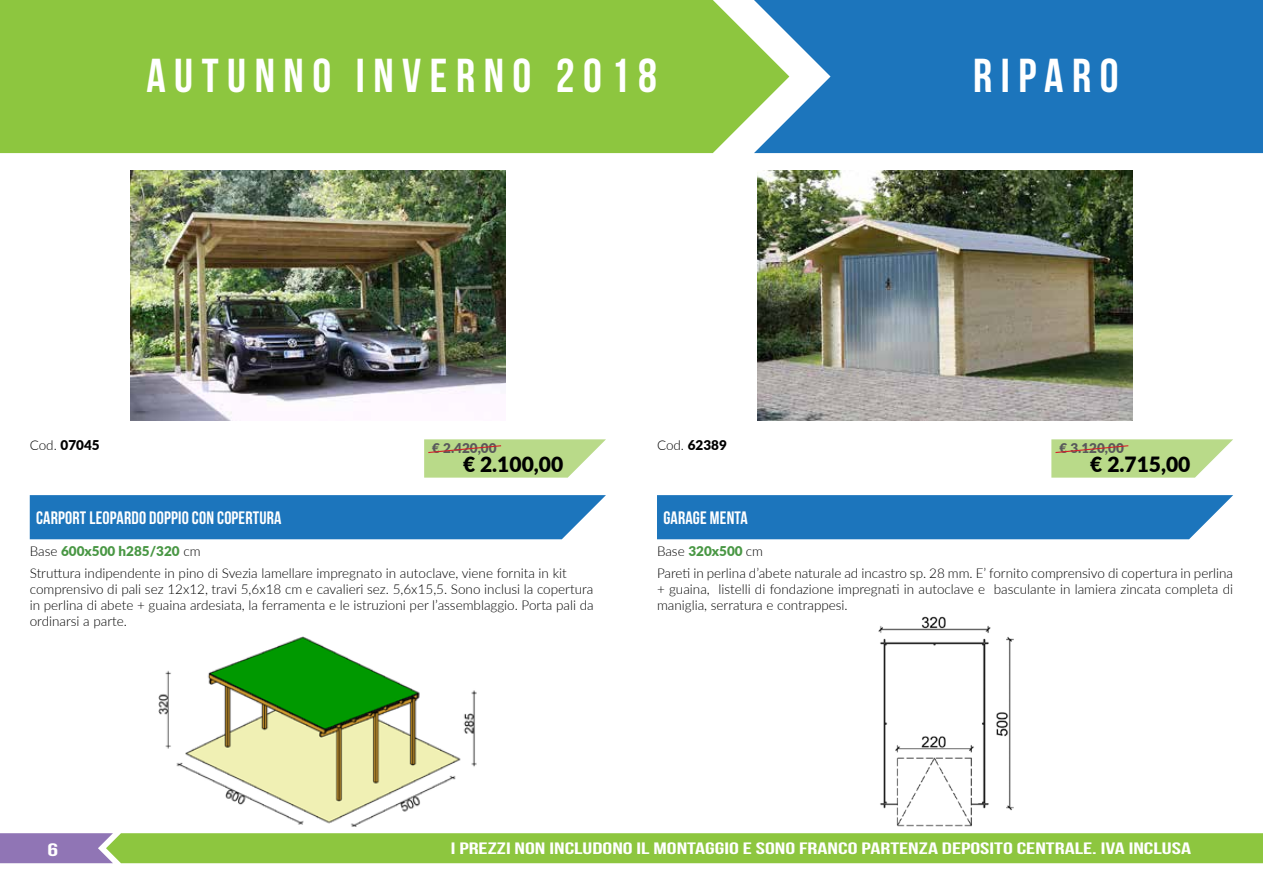
<style>
.page{position:relative;width:1263px;height:893px;background:#fff}
.page>*{position:absolute;margin:0;border:0;box-sizing:border-box;transform-origin:0 0}
.t1{font:47.55px "Bebas Neue";letter-spacing:.18em;color:#fff}
.t2{font:900 21px "Lato";color:#000}
.t3{font:18px "Bebas Neue";letter-spacing:.01em;color:#fff}
.t4{font:18px "Bebas Neue";letter-spacing:.01em;color:#fff;scale:1.5 1}
.t5{font:16.5px "Bebas Neue";color:#fff;scale:1.5 1}
.t6{font:300 13.5px/16.2px "Lato";color:#000}
.t7{font:900 13.5px "Lato";color:#499744}
.t8{font:900 13.5px "Lato";color:#000}
.t9{font:900 13.5px "Lato";color:#58595b}
.s1{font-weight:300}
.s2{font-weight:900;color:#499744}
.s3{font-weight:300;color:#000}
</style>
<div class="page">
<div style="left:0;top:0;width:754px;height:153px;background:#8dc63f"></div>
<svg style="left:754px;top:0;width:509px;height:153px;background:#2b7ebd"></svg>
<svg style="left:0;top:833px;width:1263px;height:30px;background:#8ebf4b"></svg>
<div style="left:30px;top:495px;width:576px;height:44px;background:#1c75bc"></div>
<div style="left:657px;top:495px;width:576px;height:44px;background:#1c75bc"></div>
<img style="left:130px;top:171px;width:376px;height:250px">
<img style="left:757px;top:171px;width:376px;height:250px">
<svg style="left:1051px;top:439px;width:182px;height:39px;background:#c1dc96"></svg>
<svg style="left:424px;top:439px;width:182px;height:39px;background:#c1dc96"></svg>
<img style="left:158px;top:636px;width:319px;height:191px">
<img style="left:878px;top:616px;width:135px;height:210px">
<h1 class="t1" style="left:146px;top:49px;width:512px">AUTUNNO INVERNO 2018</h1>
<h1 class="t1" style="left:973px;top:49px;width:147px">RIPARO</h1>
<p class="t8" style="left:30px;top:435px;width:71px"><span class="s1">Cod.</span> 07045</p>
<p class="t9" style="left:432px;top:438px;width:66px">€ 2.420,00</p>
<h2 class="t2" style="left:463px;top:449px;width:102px">€ 2.100,00</h2>
<p class="t8" style="left:657px;top:435px;width:71px"><span class="s1">Cod.</span> 62389</p>
<p class="t9" style="left:1059px;top:438px;width:66px">€ 3.120,00</p>
<h2 class="t2" style="left:1090px;top:449px;width:102px">€ 2.715,00</h2>
<h3 class="t3" style="left:36px;top:508px;width:247px">CARPORT LEOPARDO DOPPIO CON COPERTURA</h3>
<h3 class="t3" style="left:663px;top:508px;width:86px">GARAGE MENTA</h3>
<p class="t6" style="left:657px;top:539px;width:578px;line-height:21.9px">Base <span class="s2">320x500</span> cm<br>Pareti in perlina d’abete naturale ad incastro sp. 28 mm. E’ fornito comprensivo di copertura in perlina</p>
<p class="t6" style="left:657px;top:580px;width:578px">+ guaina, listelli di fondazione impregnati in autoclave e basculante in lamiera zincata completa di maniglia, serratura e contrappesi.</p>
<p class="t7" style="left:30px;top:541px;width:172px"><span class="s3">Base</span> 600x500 h285/320 <span class="s3">cm</span></p>
<p class="t6" style="left:30px;top:564px;width:565px">Struttura indipendente in pino di Svezia lamellare impregnato in autoclave, viene fornita in kit comprensivo di pali sez 12x12, travi 5,6x18 cm e cavalieri sez. 5,6x15,5. Sono inclusi la copertura in perlina di abete + guaina ardesiata, la ferramenta e le istruzioni per l’assemblaggio. Porta pali da ordinarsi a parte.</p>
<h3 class="t4" style="left:47px;top:840px;width:9px">6</h3>
<p class="t5" style="left:451px;top:839px;width:495px">I PREZZI NON INCLUDONO IL MONTAGGIO E SONO FRANCO PARTENZA DEPOSITO CENTRALE. IVA INCLUSA</p>
</div>
